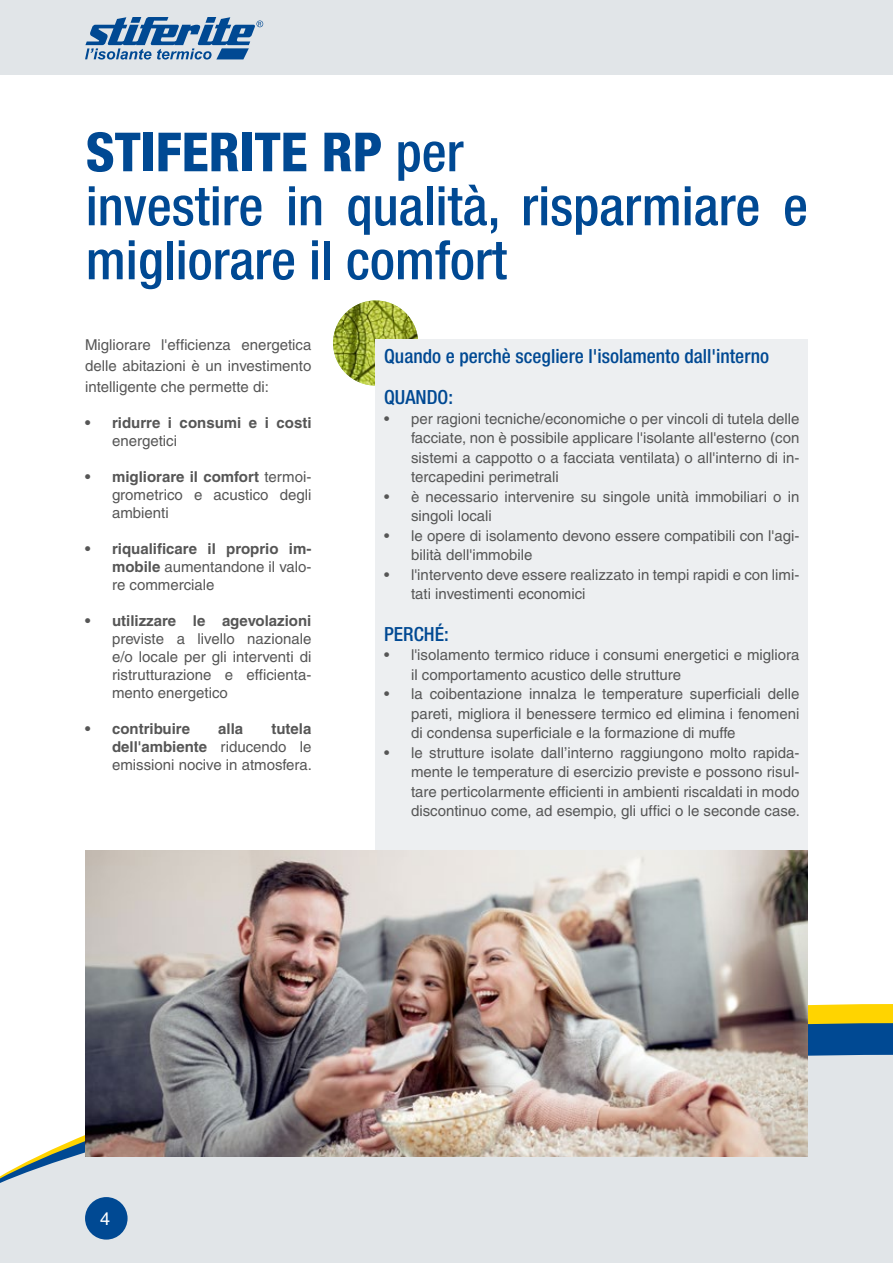
<style>
.page{position:relative;width:893px;height:1263px;background:#fff}
.page>*{position:absolute;margin:0;border:0;box-sizing:border-box;transform-origin:0 0}
.t1{font:500 condensed 54px/54px "Helvetica Neue";color:#004993}
.t2{font:500 condensed 19.5px/41.4px "Helvetica Neue";color:#004993}
.t3{font:18px "Helvetica";color:#fff}
.t4{font:15px/19.5px "Helvetica";color:#565656;text-align:justify}
.t5{font:700 15px/18px "Helvetica";color:#565656;text-align:justify}
.s1{font-weight:800}
.s2{font-weight:700}
.s3{font-weight:400}
</style>
<div class="page">
<svg style="left:0;top:723px;width:893px;height:540px;fill:#e1e5e8"></svg>
<div style="left:0;top:0;width:893px;height:74px;background:#e1e5e8"></div>
<svg style="left:85px;top:17px;width:178px;height:43px"></svg>
<div style="left:85px;top:1197px;width:43px;height:42px;background:#004993;border-radius:50%"></div>
<img style="left:333px;top:300px;width:85px;height:86px;border-radius:43px">
<div style="left:376px;top:339px;width:432px;height:585px;background:#edeff1"></div>
<img style="left:85px;top:850px;width:723px;height:307px">
<h1 class="t1" style="left:86px;top:124px;width:724px"><span class="s1">STIFERITE RP</span> per<br>investire in qualità, risparmiare e migliorare il comfort</h1>
<p class="t4" style="left:85px;top:335px;width:228px;line-height:21px">Migliorare l'efficienza energetica delle abitazioni è un investimento intelligente che permette di:</p>
<p class="t5" style="left:85px;top:414px;width:228px">• ridurre i consumi e i costi</p>
<p class="t4" style="left:112px;top:431px;width:67px">energetici</p>
<p class="t4" style="left:112px;top:468px;width:201px;line-height:18px;text-indent:-27px"><span class="s2">• migliorare il comfort</span> termoi&shy;grometrico e acustico degli ambienti</p>
<p class="t5" style="left:112px;top:540px;width:201px;text-indent:-27px">• riqualificare il proprio im&shy;mobile <span class="s3">aumentandone il valo&shy;re commerciale</span></p>
<p class="t5" style="left:85px;top:612px;width:228px">• utilizzare le agevolazioni</p>
<p class="t4" style="left:112px;top:630px;width:201px;line-height:18px">previste a livello nazionale e/o locale per gli interventi di ristrutturazione e efficienta&shy;mento energetico</p>
<p class="t5" style="left:85px;top:720px;width:107px">• contribuire</p>
<p class="t5" style="left:218px;top:720px;width:27px">alla</p>
<p class="t4" style="left:112px;top:720px;width:201px;line-height:18px;text-indent:159px"><span class="s2">tutela dell'ambiente</span> riducendo le emissioni nocive in atmosfera.</p>
<h2 class="t2" style="left:384px;top:335px;width:386px">Quando e perchè scegliere l'isolamento dall'interno<br>QUANDO:</h2>
<p class="t4" style="left:411px;top:409px;width:390px;text-indent:-27px">• per ragioni tecniche/economiche o per vincoli di tutela delle facciate, non è possibile applicare l'isolante all'esterno (con sistemi a cappotto o a facciata ventilata) o all'interno di in&shy;tercapedini perimetrali</p>
<p class="t4" style="left:411px;top:487px;width:390px;text-indent:-27px">• è necessario intervenire su singole unità immobiliari o in singoli locali</p>
<p class="t4" style="left:411px;top:526px;width:390px;text-indent:-27px">• le opere di isolamento devono essere compatibili con l'agi&shy;bilità dell'immobile</p>
<p class="t4" style="left:411px;top:565px;width:390px;text-indent:-27px">• l'intervento deve essere realizzato in tempi rapidi e con limi&shy;tati investimenti economici</p>
<h2 class="t2" style="left:384px;top:613px;width:66px">PERCHÉ:</h2>
<p class="t4" style="left:411px;top:645px;width:390px;text-indent:-27px">• l'isolamento termico riduce i consumi energetici e migliora il comportamento acustico delle strutture</p>
<p class="t4" style="left:411px;top:684px;width:390px;text-indent:-27px">• la coibentazione innalza le temperature superficiali delle pareti, migliora il benessere termico ed elimina i fenomeni di condensa superficiale e la formazione di muffe</p>
<p class="t4" style="left:411px;top:743px;width:390px;text-indent:-27px">• le strutture isolate dall’interno raggiungono molto rapida&shy;mente le temperature di esercizio previste e possono risul&shy;tare perticolarmente efficienti in ambienti riscaldati in modo discontinuo come, ad esempio, gli uffici o le seconde case.</p>
<p class="t3" style="left:100px;top:1208px;width:12px">4</p>
</div>
